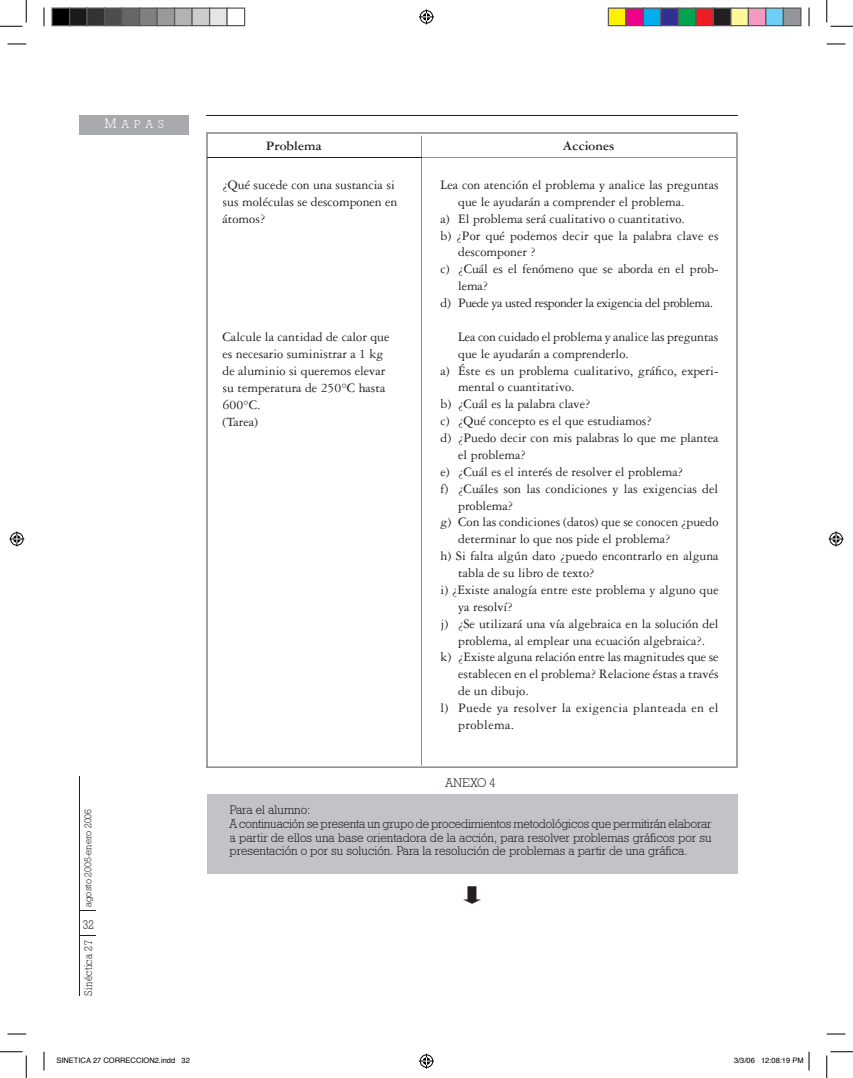
<style>
.page{position:relative;width:853px;height:1078px;background:#fff}
.page>*{position:absolute;margin:0;border:0;box-sizing:border-box;transform-origin:0 0}
.t1{font:13.75px/16.9px "Garamond Three";color:#231f20}
.t2{font:13.75px "Garamond Three";letter-spacing:.03em;color:#231f20}
.t3{font:13.75px "Garamond Three";letter-spacing:-.03em;color:#231f20}
.t4{font:700 13.75px "Garamond Three";color:#231f20}
.t5{font:12.5px/13.8px "Geometric Slab 712 BT Light A";color:#231f20}
.t6{font:12.5px "Geometric Slab 712 BT Light A";color:#231f20;scale:.9 1}
.t7{font:11.75px "Geometric Slab 712 BT Light A";color:#fff}
.t8{font:11.25px "Geometric Slab 712 BT Light A";letter-spacing:.04em;color:#231f20;scale:.9 1}
.t9{font:10px "Geometric Slab 712 BT Light A";color:#231f20}
.t10{font:7.5px "Helvetica";color:#000}
.s1{font-size:13.75px}
</style>
<div class="page">
<hr style="left:79px;top:777px;width:1px;height:219px;background:#231f20">
<svg style="left:80px;top:910px;width:15px;height:1px"></svg>
<hr style="left:206px;top:115px;width:532px;height:1px;background:#231f20">
<div style="left:80px;top:115px;width:109px;height:20px;background:#a8a9ad"></div>
<svg style="left:207px;top:133px;width:530px;height:634px"></svg>
<hr style="left:421px;top:158px;width:1px;height:608px;background:#231f20">
<hr style="left:208px;top:157px;width:213px;height:1px;background:#231f20">
<svg style="left:421px;top:136px;width:316px;height:22px"></svg>
<div style="left:207px;top:795px;width:530px;height:79px;background:#c2c3c6"></div>
<svg style="left:463px;top:886px;width:18px;height:18px"></svg>
<svg style="left:8px;top:43px;width:18px;height:2px"></svg>
<svg style="left:827px;top:43px;width:18px;height:2px"></svg>
<svg style="left:8px;top:1033px;width:18px;height:2px"></svg>
<svg style="left:827px;top:1033px;width:18px;height:2px"></svg>
<svg style="left:43px;top:7px;width:2px;height:19px"></svg>
<svg style="left:43px;top:1052px;width:2px;height:18px"></svg>
<svg style="left:808px;top:7px;width:2px;height:19px"></svg>
<svg style="left:0;top:0;width:27px;height:27px"></svg>
<svg style="left:0;top:1051px;width:27px;height:27px"></svg>
<svg style="left:826px;top:0;width:27px;height:27px"></svg>
<svg style="left:826px;top:1051px;width:27px;height:27px"></svg>
<svg style="left:419px;top:9px;width:15px;height:15px"></svg>
<svg style="left:419px;top:1054px;width:15px;height:15px"></svg>
<svg style="left:9px;top:531px;width:15px;height:15px"></svg>
<svg style="left:829px;top:531px;width:15px;height:15px"></svg>
<div style="left:52px;top:8px;width:18px;height:18px;background:#000"></div>
<div style="left:51px;top:8px;width:19px;height:18px;border:1px solid #595959"></div>
<div style="left:70px;top:8px;width:17px;height:18px;background:#1a1a1a"></div>
<div style="left:69px;top:8px;width:19px;height:18px;border:1px solid #595959"></div>
<div style="left:87px;top:8px;width:18px;height:18px;background:#333"></div>
<div style="left:86px;top:8px;width:19px;height:18px;border:1px solid #595959"></div>
<div style="left:105px;top:8px;width:17px;height:18px;background:#4d4d4d"></div>
<div style="left:104px;top:8px;width:19px;height:18px;border:1px solid #595959"></div>
<div style="left:122px;top:8px;width:18px;height:18px;background:#666"></div>
<div style="left:121px;top:8px;width:19px;height:18px;border:1px solid #595959"></div>
<div style="left:140px;top:8px;width:17px;height:18px;background:#808080"></div>
<div style="left:139px;top:8px;width:19px;height:18px;border:1px solid #595959"></div>
<div style="left:157px;top:8px;width:18px;height:18px;background:#999"></div>
<div style="left:156px;top:8px;width:19px;height:18px;border:1px solid #595959"></div>
<div style="left:175px;top:8px;width:17px;height:18px;background:#b3b3b3"></div>
<div style="left:174px;top:8px;width:19px;height:18px;border:1px solid #595959"></div>
<div style="left:192px;top:8px;width:18px;height:18px;background:#ccc"></div>
<div style="left:191px;top:8px;width:19px;height:18px;border:1px solid #595959"></div>
<div style="left:210px;top:8px;width:17px;height:18px;background:#e5e5e5"></div>
<div style="left:209px;top:8px;width:19px;height:18px;border:1px solid #595959"></div>
<div style="left:226px;top:8px;width:19px;height:18px;border:1px solid #595959"></div>
<div style="left:608px;top:8px;width:18px;height:18px;background:#fff101"></div>
<div style="left:608px;top:8px;width:18px;height:18px;border:1px solid #595959"></div>
<div style="left:626px;top:8px;width:17px;height:18px;background:#ed028c"></div>
<div style="left:625px;top:8px;width:19px;height:18px;border:1px solid #595959"></div>
<div style="left:643px;top:8px;width:18px;height:18px;background:#00aeef"></div>
<div style="left:643px;top:8px;width:18px;height:18px;border:1px solid #595959"></div>
<div style="left:661px;top:8px;width:17px;height:18px;background:#2e3092"></div>
<div style="left:660px;top:8px;width:19px;height:18px;border:1px solid #595959"></div>
<div style="left:678px;top:8px;width:18px;height:18px;background:#00a54f"></div>
<div style="left:678px;top:8px;width:18px;height:18px;border:1px solid #595959"></div>
<div style="left:696px;top:8px;width:17px;height:18px;background:#ee1d23"></div>
<div style="left:695px;top:8px;width:19px;height:18px;border:1px solid #595959"></div>
<div style="left:713px;top:8px;width:18px;height:18px;background:#231f20"></div>
<div style="left:713px;top:8px;width:18px;height:18px;border:1px solid #595959"></div>
<div style="left:731px;top:8px;width:17px;height:18px;background:#fff79a"></div>
<div style="left:730px;top:8px;width:19px;height:18px;border:1px solid #595959"></div>
<div style="left:748px;top:8px;width:18px;height:18px;background:#f499c2"></div>
<div style="left:748px;top:8px;width:18px;height:18px;border:1px solid #595959"></div>
<div style="left:766px;top:8px;width:17px;height:18px;background:#6bcff6"></div>
<div style="left:765px;top:8px;width:19px;height:18px;border:1px solid #595959"></div>
<div style="left:783px;top:8px;width:18px;height:18px;background:#939598"></div>
<div style="left:783px;top:8px;width:18px;height:18px;border:1px solid #595959"></div>
<svg style="left:808px;top:1052px;width:2px;height:18px"></svg>
<p class="t7" style="left:104px;top:117px;width:61px"><span class="s1">M</span>APAS</p>
<p class="t9" style="left:82px;top:907px;width:100px;rotate:-90deg">agosto 2005-enero 2006</p>
<p class="t6" style="left:83px;top:917px;width:14px">32</p>
<p class="t8" style="left:81px;top:996px;width:63px;rotate:-90deg">Sinéctica 27</p>
<p class="t4" style="left:266px;top:138px;width:57px">Problema</p>
<p class="t4" style="left:563px;top:138px;width:53px">Acciones</p>
<p class="t1" style="left:223px;top:176px;width:176px">¿Qué sucede con una sustancia si sus moléculas se descomponen en átomos?</p>
<p class="t1" style="left:440px;top:176px;width:280px">Lea con atención el problema y analice las preguntas</p>
<p class="t1" style="left:458px;top:193px;width:228px">que le ayudarán a comprender el problema.</p>
<p class="t1" style="left:440px;top:210px;width:246px">a) El problema será cualitativo o cuantitativo.</p>
<p class="t1" style="left:440px;top:227px;width:280px">b) ¿Por qué podemos decir que la palabra clave es</p>
<p class="t1" style="left:458px;top:244px;width:79px">descomponer ?</p>
<p class="t1" style="left:440px;top:261px;width:280px">c) ¿Cuál es el fenómeno que se aborda en el prob-</p>
<p class="t1" style="left:458px;top:278px;width:32px">lema?</p>
<p class="t3" style="left:440px;top:295px;width:274px">d) Puede ya usted responder la exigencia del problema.</p>
<p class="t1" style="left:458px;top:328px;width:262px">Lea con cuidado el problema y analice las preguntas</p>
<p class="t1" style="left:458px;top:345px;width:172px">que le ayudarán a comprenderlo.</p>
<p class="t1" style="left:440px;top:362px;width:280px">a) Éste es un problema cualitativo, gráfico, experi-</p>
<p class="t1" style="left:458px;top:379px;width:118px">mental o cuantitativo.</p>
<p class="t1" style="left:440px;top:396px;width:151px">b) ¿Cuál es la palabra clave?</p>
<p class="t1" style="left:440px;top:413px;width:213px">c) ¿Qué concepto es el que estudiamos?</p>
<p class="t1" style="left:440px;top:430px;width:280px">d) ¿Puedo decir con mis palabras lo que me plantea</p>
<p class="t1" style="left:458px;top:446px;width:69px">el problema?</p>
<p class="t1" style="left:440px;top:463px;width:244px">e) ¿Cuál es el interés de resolver el problema?</p>
<p class="t1" style="left:440px;top:480px;width:279px">f) ¿Cuáles son las condiciones y las exigencias del</p>
<p class="t1" style="left:458px;top:497px;width:56px">problema?</p>
<p class="t1" style="left:440px;top:514px;width:280px">g) Con las condiciones (datos) que se conocen ¿puedo</p>
<p class="t1" style="left:458px;top:531px;width:214px">determinar lo que nos pide el problema?</p>
<p class="t1" style="left:440px;top:548px;width:280px">h) Si falta algún dato ¿puedo encontrarlo en alguna</p>
<p class="t1" style="left:458px;top:565px;width:138px">tabla de su libro de texto?</p>
<p class="t1" style="left:440px;top:581px;width:280px">i) ¿Existe analogía entre este problema y alguno que</p>
<p class="t1" style="left:458px;top:598px;width:56px">ya resolví?</p>
<p class="t1" style="left:440px;top:615px;width:280px">j) ¿Se utilizará una vía algebraica en la solución del</p>
<p class="t1" style="left:458px;top:632px;width:249px">problema, al emplear una ecuación algebraica?.</p>
<p class="t1" style="left:440px;top:649px;width:280px">k) ¿Existe alguna relación entre las magnitudes que se</p>
<p class="t1" style="left:458px;top:666px;width:262px">establecen en el problema? Relacione éstas a través</p>
<p class="t1" style="left:458px;top:683px;width:72px">de un dibujo.</p>
<p class="t2" style="left:440px;top:700px;width:280px">l) Puede ya resolver la exigencia planteada en el</p>
<p class="t2" style="left:458px;top:717px;width:58px">problema.</p>
<p class="t1" style="left:223px;top:329px;width:168px">Calcule la cantidad de calor que es necesario suministrar a 1 kg de aluminio si queremos elevar su temperatura de 250°C hasta<br>600°C.<br>(Tarea)</p>
<p class="t5" style="left:446px;top:775px;width:52px">ANEXO 4</p>
<p class="t5" style="left:230px;top:803px;width:483px">Para el alumno:<br>A continuación se presenta un grupo de procedimientos metodológicos que permitirán elaborar a partir de ellos una base orientadora de la acción, para resolver problemas gráficos por su presentación o por su solución. Para la resolución de problemas a partir de una gráfica.</p>
<p class="t10" style="left:56px;top:1055px;width:135px">SINETICA 27 CORRECCION2.indd 32</p>
<p class="t10" style="left:734px;top:1055px;width:71px">3/3/06 12:08:19 PM</p>
</div>
